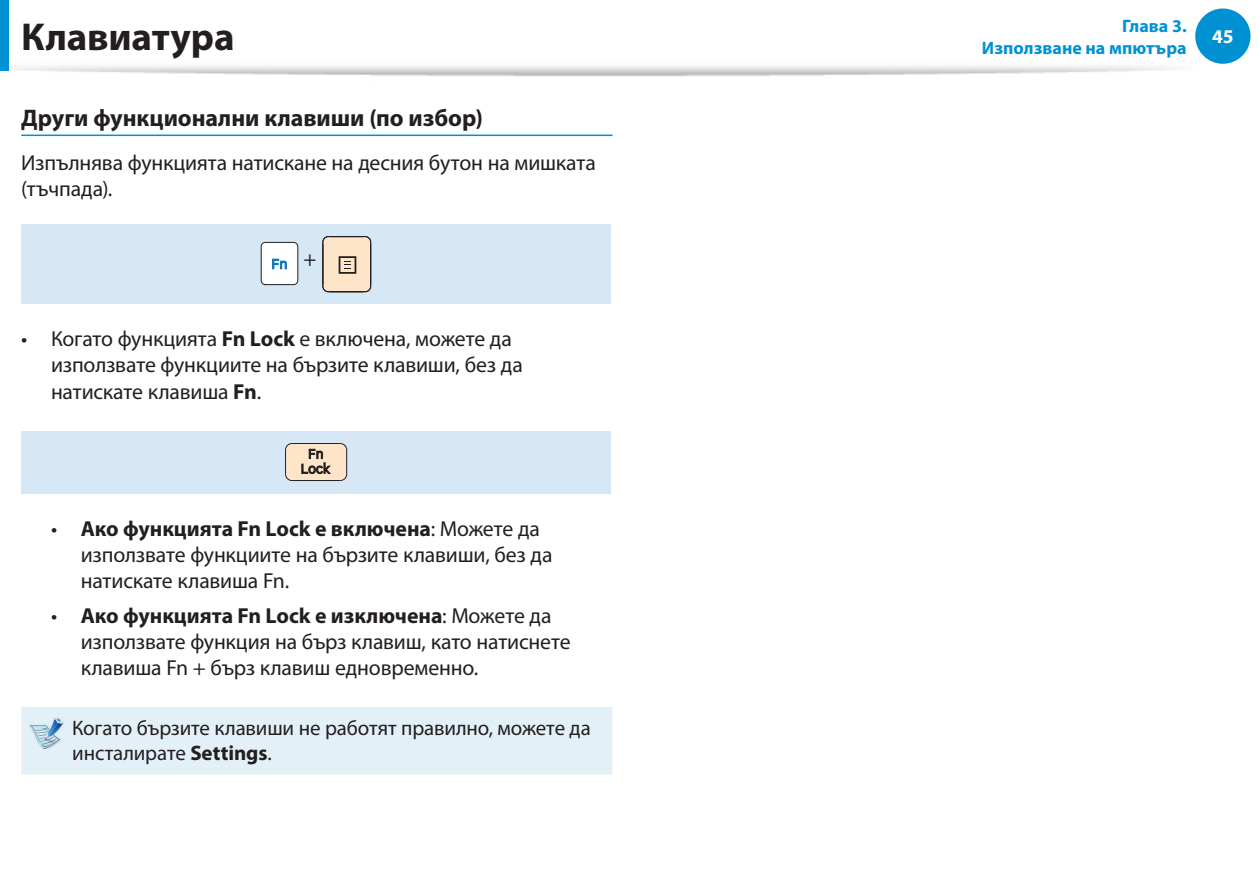
<style>
.page{position:relative;width:1259px;height:893px;background:#fff}
.page>*{position:absolute;margin:0;border:0;box-sizing:border-box;transform-origin:0 0}
.t1{font:700 39px "Myriad Pro";letter-spacing:-.005em;color:#231f20}
.t2{font:700 24px "Myriad Pro";color:#231f20}
.t3{font:21.75px/26.1px "Myriad Pro";letter-spacing:-.01em;color:#231f20}
.t4{font:21px/25.2px "Myriad Pro";letter-spacing:-.01em;color:#231f20}
.t5{font:700 19.5px "Myriad Pro";color:#fff}
.t6{font:700 18px/21.6px "Myriad Pro";color:#0091d3;text-align:right}
.s1{font-weight:700}
</style>
<div class="page">
<img style="left:0;top:22px;width:1214px;height:55px">
<div style="left:1195px;top:9px;width:55px;height:55px;background:#0091d3;border-radius:50%"></div>
<div style="left:0;top:0;width:9px;height:70px;background:#0091d3"></div>
<hr style="left:21px;top:135px;width:591px;height:1px;background:#0091d3">
<div style="left:21px;top:224px;width:590px;height:80px;background:#d6e8f6"></div>
<svg style="left:261px;top:242px;width:37px;height:43px;background:#e0e5e9"></svg>
<hr style="left:328px;top:292px;width:35px;height:1px;background:#231f20">
<hr style="left:330px;top:292px;width:35px;height:1px;background:#231f20">
<svg style="left:322px;top:236px;width:49px;height:56px;background:#dfc9b2"></svg>
<div style="left:21px;top:431px;width:590px;height:62px;background:#d6e8f6"></div>
<div style="left:285px;top:443px;width:61px;height:37px;background:#fee5ca;border-radius:6px"></div>
<svg style="left:301px;top:449px;width:29px;height:25px"></svg>
<hr style="left:292px;top:480px;width:48px;height:1px;background:#231f20">
<hr style="left:292px;top:443px;width:48px;height:1px;background:#231f20">
<svg style="left:285px;top:443px;width:7px;height:38px"></svg>
<svg style="left:340px;top:443px;width:7px;height:38px"></svg>
<div style="left:21px;top:707px;width:591px;height:67px;background:#e3f0f8"></div>
<img style="left:30px;top:718px;width:34px;height:32px">
<h1 class="t1" style="left:21px;top:11px;width:215px">Клавиатура</h1>
<p class="t2" style="left:21px;top:103px;width:463px">Други функционални клавиши (по избор)</p>
<p class="t3" style="left:21px;top:150px;width:576px">Изпълнява функцията натискане на десния бутон на мишката (тъчпада).</p>
<p class="t3" style="left:304px;top:246px;width:14px">+</p>
<p class="t3" style="left:51px;top:326px;width:473px;text-indent:-30px">• Когато функцията <span class="s1">Fn Lock</span> е включена, можете да използвате функциите на бързите клавиши, без да натискате клавиша <span class="s1">Fn</span>.</p>
<p class="t3" style="left:81px;top:515px;width:473px;text-indent:-30px">• <span class="s1">Ако функцията Fn Lock е включена</span>: Можете да използвате функциите на бързите клавиши, без да натискате клавиша Fn.</p>
<p class="t3" style="left:81px;top:602px;width:491px;text-indent:-30px">• <span class="s1">Ако функцията Fn Lock е изключена</span>: Можете да използвате функция на бърз клавиш, като натиснете клавиша Fn + бърз клавиш едновременно.</p>
<p class="t4" style="left:72px;top:715px;width:520px">Когато бързите клавиши не работят правилно, можете да инсталирате <span class="s1">Settings</span>.</p>
<p class="t6" style="left:982px;top:15px;width:206px">Глава 3.<br>Използване на мпютъра</p>
<p class="t5" style="left:1212px;top:23px;width:23px">45</p>
</div>
